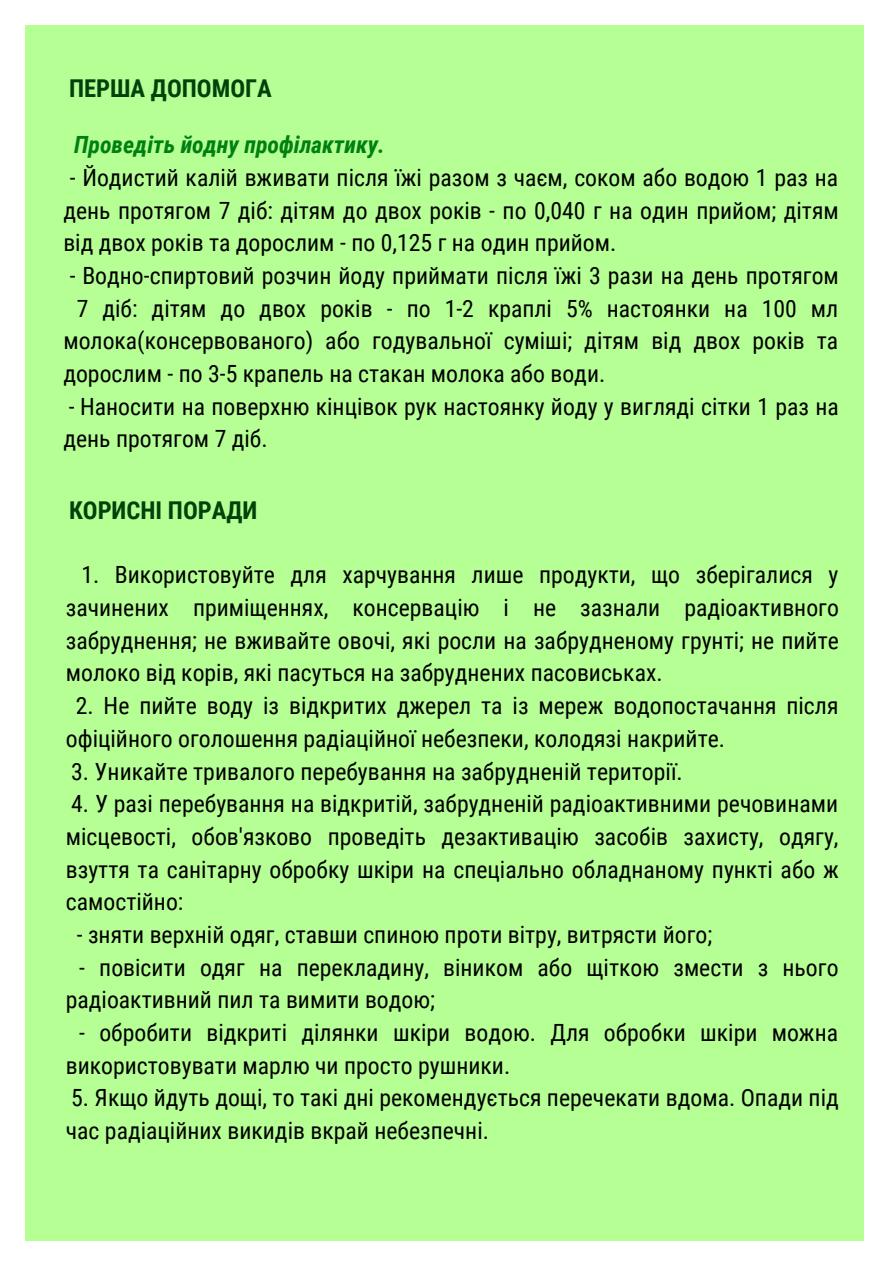
<style>
.page{position:relative;width:894px;height:1264px;background:#fff}
.page>*{position:absolute;margin:0;border:0;box-sizing:border-box;transform-origin:0 0}
.t1{font:700 24.6px "Roboto Condensed";color:#004209}
.t2{font:23.7px/32.7px "Roboto Condensed";color:#000}
.t3{font:italic 700 23.7px "Roboto Condensed";color:#008011}
</style>
<div class="page">
<div style="left:26px;top:26px;width:837px;height:1215px;background:#b5ff95"></div>
<p class="t1" style="left:69px;top:74px;width:204px">ПЕРША ДОПОМОГА</p>
<p class="t3" style="left:74px;top:131px;width:312px">Проведіть йодну профілактику.</p>
<p class="t2" style="left:63px;top:162px;width:776px;text-align:justify">- Йодистий калій вживати після їжі разом з чаєм, соком або водою 1 раз на день протягом 7 діб: дітям до двох років - по 0,040 г на один прийом; дітям від двох років та дорослим - по 0,125 г на один прийом.</p>
<p class="t2" style="left:70px;top:260px;width:770px">- Водно-спиртовий розчин йоду приймати після їжі 3 рази на день протягом</p>
<p class="t2" style="left:77px;top:292px;width:763px">7 діб: дітям до двох років - по 1-2 краплі 5% настоянки на 100 мл</p>
<p class="t2" style="left:63px;top:325px;width:776px">молока(консервованого) або годувальної суміші; дітям від двох років та</p>
<p class="t2" style="left:63px;top:357px;width:543px">дорослим - по 3-5 крапель на стакан молока або води.</p>
<p class="t2" style="left:63px;top:390px;width:776px">- Наносити на поверхню кінцівок рук настоянку йоду у вигляді сітки 1 раз на день протягом 7 діб.</p>
<p class="t1" style="left:69px;top:496px;width:190px">КОРИСНІ ПОРАДИ</p>
<p class="t2" style="left:66px;top:559px;width:774px;text-align:justify;text-indent:16px">1. Використовуйте для харчування лише продукти, що зберігалися у зачинених приміщеннях, консервацію і не зазнали радіоактивного забруднення; не вживайте овочі, які росли на забрудненому грунті; не пийте молоко від корів, які пасуться на забруднених пасовиськах.</p>
<p class="t2" style="left:66px;top:689px;width:773px;text-indent:10px">2. Не пийте воду із відкритих джерел та із мереж водопостачання після офіційного оголошення радіаційної небезпеки, колодязі накрийте.</p>
<p class="t2" style="left:71px;top:755px;width:613px">3. Уникайте тривалого перебування на забрудненій території.</p>
<p class="t2" style="left:66px;top:787px;width:774px;text-align:justify">4. У разі перебування на відкритій, забрудненій радіоактивними речовинами місцевості, обов'язково проведіть дезактивацію засобів захисту, одягу, взуття та санітарну обробку шкіри на спеціально обладнаному пункті або ж самостійно:</p>
<p class="t2" style="left:77px;top:918px;width:636px">- зняти верхній одяг, ставши спиною проти вітру, витрясти його;</p>
<p class="t2" style="left:66px;top:951px;width:774px;text-indent:13px">- повісити одяг на перекладину, віником або щіткою змести з нього радіоактивний пил та вимити водою;</p>
<p class="t2" style="left:66px;top:1016px;width:773px;text-indent:13px">- обробити відкриті ділянки шкіри водою. Для обробки шкіри можна використовувати марлю чи просто рушники.</p>
<p class="t2" style="left:66px;top:1081px;width:774px">5. Якщо йдуть дощі, то такі дні рекомендується перечекати вдома. Опади під час радіаційних викидів вкрай небезпечні.</p>
</div>
